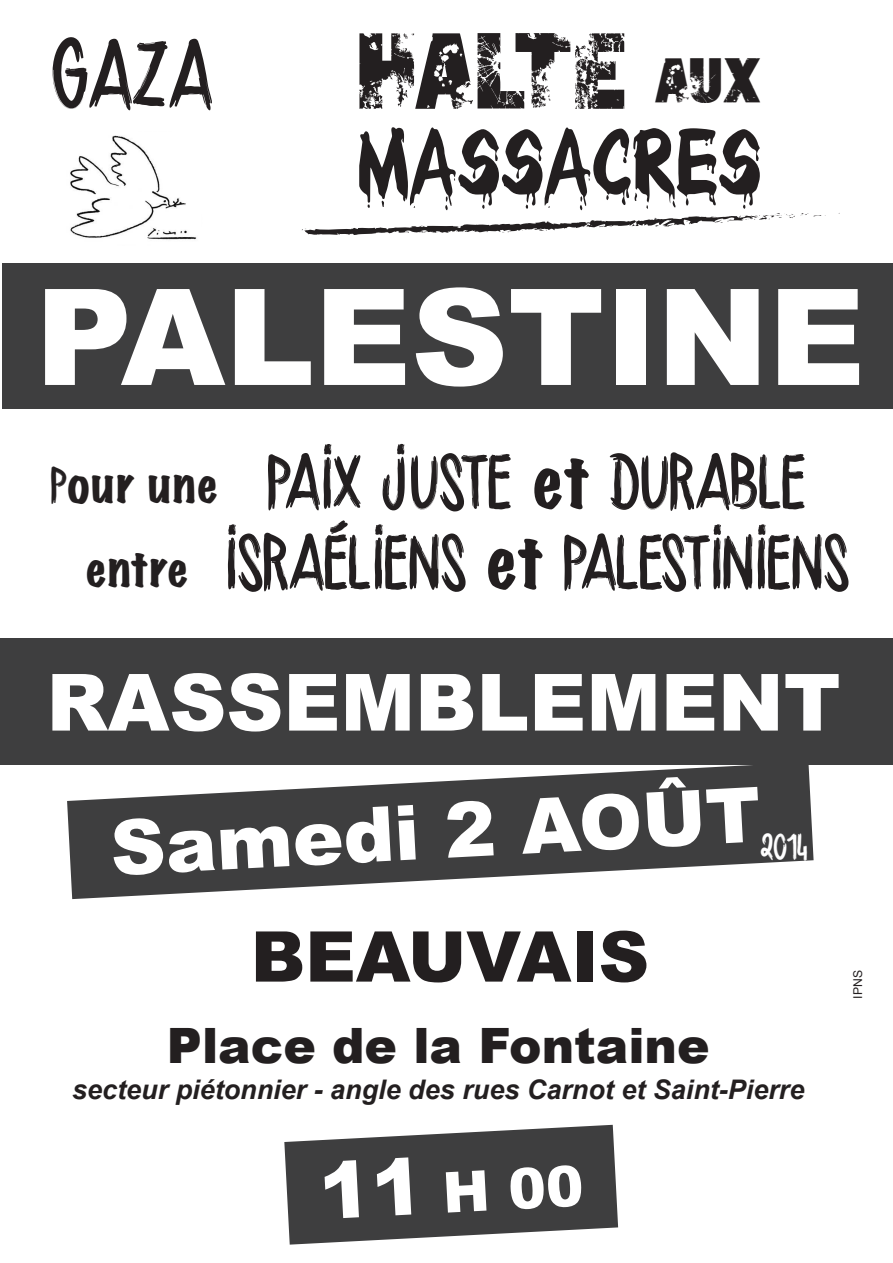
<style>
.page{position:relative;width:893px;height:1263px;background:#fff}
.page>*{position:absolute;margin:0;border:0;box-sizing:border-box;transform-origin:0 0}
.t1{font:900 133.95px "Arial";color:#fff}
.t2{font:84.9px "Bloody";color:#231f20}
.t3{font:83.55px "HANDBRUSH CRE";color:#231f20}
.t4{font:900 79.05px "Arial";color:#fff}
.t5{font:900 76.2px "Arial";color:#fff}
.t6{font:900 70.05px "Arial";color:#231f20}
.t7{font:67.95px "Shut'Em Down";letter-spacing:-.025em;color:#231f20}
.t8{font:67.05px/80.4px "HANDBRUSH CRE";color:#231f20;text-align:center}
.t9{font:900 56.4px "Arial";color:#fff}
.t10{font:900 48.75px "Arial";color:#231f20}
.t11{font:expanded 44.85px/84px "Marker Felt";letter-spacing:.04em;color:#231f20;text-align:center}
.t12{font:31.95px "HANDBRUSH CRE";color:#fff}
.t13{font:italic 700 27px "Arial";color:#231f20}
.t14{font:12.15px "Arial";color:#231f20}
.s1{font-size:39.6px}
.s2{font-family:"HANDBRUSH CRE";font-stretch:normal}
.s3{font-family:"Marker Felt";font-stretch:expanded}
.s4{font-size:78.45px}
</style>
<div class="page">
<img style="left:70px;top:135px;width:127px;height:105px">
<svg style="left:302px;top:213px;width:524px;height:22px"></svg>
<div style="left:2px;top:263px;width:891px;height:146px;background:#3e3e3f"></div>
<svg style="left:67px;top:765px;width:747px;height:134px;fill:#3e3e3f"></svg>
<svg style="left:284px;top:1125px;width:334px;height:119px;background:#5a5a5b"></svg>
<div style="left:0;top:639px;width:893px;height:126px;background:#3e3e3f"></div>
<h3 class="t3" style="left:52px;top:29px;width:162px">GAZA</h3>
<h3 class="t7" style="left:357px;top:23px;width:406px">HALTE <span class="s1">AUX</span></h3>
<h2 class="t2" style="left:357px;top:124px;width:405px">MASSACRES</h2>
<h1 class="t1" style="left:35px;top:240px;width:831px">PALESTINE</h1>
<h3 class="t11" style="left:51px;top:442px;width:168px"><span class="s2">P</span>our une entre</h3>
<h3 class="t8" style="left:225px;top:444px;width:626px">PAIX JUSTE <span class="s3">et</span> DURABLE<br>ISRAÉLIENS <span class="s3">et</span> PALESTINIENS</h3>
<h3 class="t4" style="left:46px;top:645px;width:796px">RASSEMBLEMENT</h3>
<h3 class="t5" style="left:108px;top:793px;width:653px;rotate:-3deg">Samedi 2 AOÛT</h3>
<p class="t12" style="left:761px;top:829px;width:48px">2014</p>
<h3 class="t6" style="left:251px;top:906px;width:400px">BEAUVAIS</h3>
<h3 class="t10" style="left:167px;top:1010px;width:544px">Place de la Fontaine</h3>
<p class="t13" style="left:72px;top:1072px;width:734px">secteur piétonnier - angle des rues Carnot et Saint-Pierre</p>
<h3 class="t9" style="left:317px;top:1158px;width:266px;rotate:-3deg"><span class="s4">11</span> H 00</h3>
<p class="t14" style="left:850px;top:999px;width:30px;rotate:-90deg">IPNS</p>
</div>
